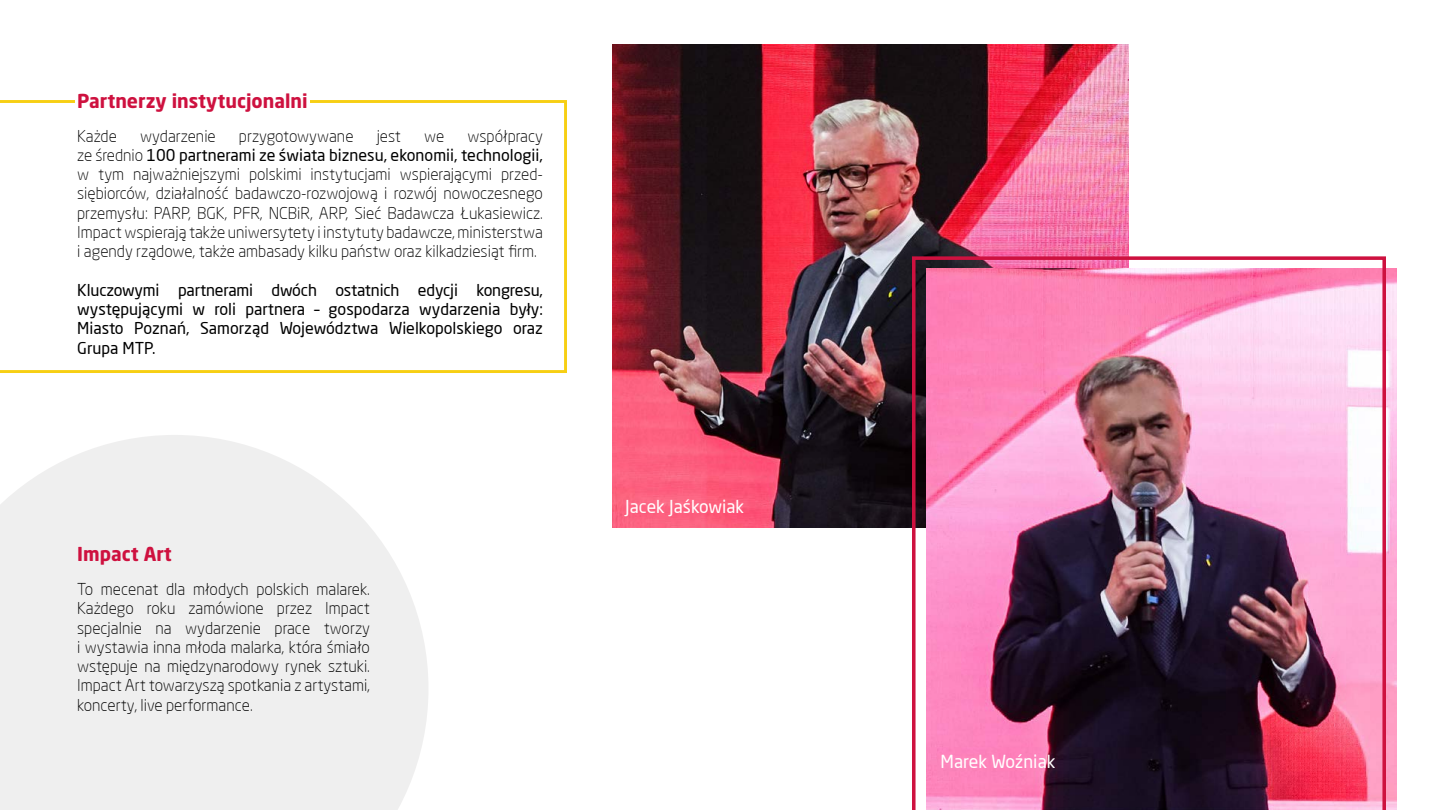
<style>
.page{position:relative;width:1440px;height:810px;background:#fff}
.page>*{position:absolute;margin:0;border:0;box-sizing:border-box;transform-origin:0 0}
.t1{font:700 18.98px "Neo Sans Pro";color:#ce113f}
.t2{font:17.7px "Neo Sans Pro";color:#fff}
.t3{font:17.48px "Neo Sans Pro";color:#fff}
.t4{font:300 16.05px/19.3px "Neo Sans Pro";color:#000;text-align:justify}
.t5{font:16.05px/19.3px "Neo Sans Pro";color:#000;text-align:justify}
.s1{font-weight:400}
</style>
<div class="page">
<img style="left:612px;top:45px;width:516px;height:483px">
<svg style="left:0;top:100px;width:567px;height:273px"></svg>
<svg style="left:0;top:435px;width:428px;height:375px;fill:#efefef"></svg>
<div style="left:76px;top:96px;width:234px;height:9px;background:#fff"></div>
<img style="left:1386px;top:268px;width:10px;height:542px">
<img style="left:912px;top:256px;width:474px;height:554px">
<p class="t1" style="left:77px;top:88px;width:232px">Partnerzy instytucjonalni</p>
<p class="t4" style="left:77px;top:126px;width:467px;text-indent:390px">współpracy ze średnio <span class="s1">100 partnerami ze świata biznesu, ekonomii, technologii, </span>w tym najważniejszymi polskimi instytucjami wspierającymi przed&shy;siębiorców, działalność badawczo-rozwojową i rozwój nowoczesnego przemysłu: PARP, BGK, PFR, NCBiR, ARP, Sieć Badawcza Łukasiewicz.<br>Impact wspierają także uniwersytety i instytuty badawcze, ministerstwa i agendy rządowe, także ambasady kilku państw oraz kilkadziesiąt firm.</p>
<p class="t5" style="left:77px;top:280px;width:467px">Kluczowymi partnerami dwóch ostatnich edycji kongresu, występującymi w roli partnera – gospodarza wydarzenia były:<br>Miasto Poznań, Samorząd Województwa Wielkopolskiego oraz Grupa MTP.</p>
<p class="t4" style="left:77px;top:126px;width:41px">Każde</p>
<p class="t4" style="left:140px;top:126px;width:77px">wydarzenie</p>
<p class="t4" style="left:239px;top:126px;width:116px">przygotowywane</p>
<p class="t4" style="left:377px;top:126px;width:26px">jest</p>
<p class="t4" style="left:424px;top:126px;width:22px">we</p>
<p class="t1" style="left:77px;top:542px;width:96px">Impact Art</p>
<p class="t4" style="left:77px;top:579px;width:294px">To mecenat dla młodych polskich malarek.<br>Każdego roku zamówione przez Impact specjalnie na wydarzenie prace tworzy i wystawia inna młoda malarka, która śmiało wstępuje na międzynarodowy rynek sztuki.<br>Impact Art towarzyszą spotkania z artystami, koncerty, live performance.</p>
<p class="t3" style="left:625px;top:496px;width:121px">Jacek Jaśkowiak</p>
<p class="t2" style="left:941px;top:751px;width:117px">Marek Woźniak</p>
</div>
